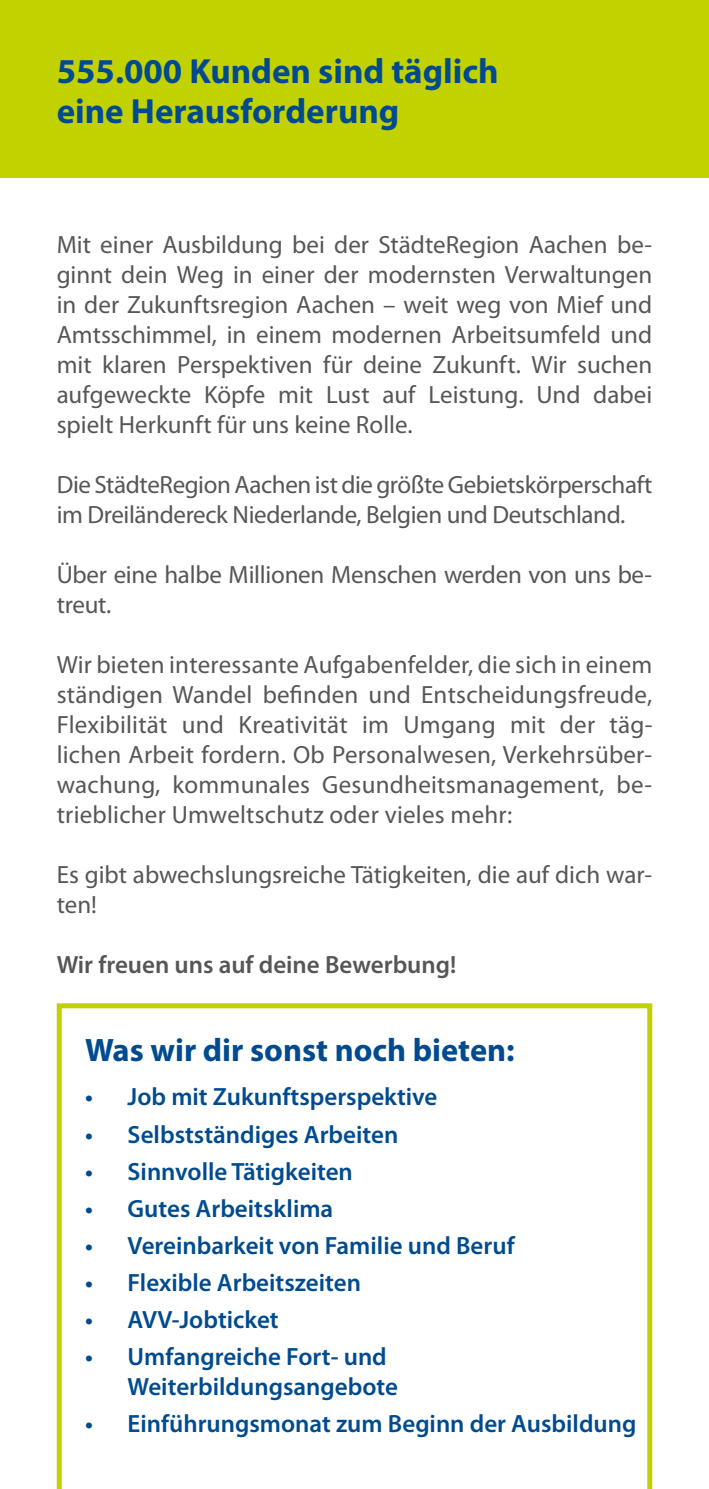
<style>
.page{position:relative;width:709px;height:1489px;background:#fff}
.page>*{position:absolute;margin:0;border:0;box-sizing:border-box;transform-origin:0 0}
.t1{font:700 35px/40px "Myriad Pro";color:#004b8f}
.t2{font:700 32.5px "Myriad Pro";color:#004b8f}
.t3{font:25px/30px "Myriad Pro";letter-spacing:-.01em;color:#555756}
.t4{font:600 25px/30px "Myriad Pro";color:#004b8f}
.t5{font:600 25px "Myriad Pro";color:#555756}
</style>
<div class="page">
<div style="left:0;top:0;width:709px;height:177px;background:#c2d200"></div>
<svg style="left:57px;top:1003px;width:595px;height:485px"></svg>
<h1 class="t1" style="left:57px;top:52px;width:443px">555.000 Kunden sind täglich eine Herausforderung</h1>
<p class="t3" style="left:57px;top:230px;width:597px;text-align:justify">Mit einer Ausbildung bei der StädteRegion Aachen be&shy;ginnt dein Weg in einer der modernsten Verwaltungen in der Zukunftsregion Aachen – weit weg von Mief und Amtsschimmel, in einem modernen Arbeitsumfeld und mit klaren Perspektiven für deine Zukunft. Wir suchen aufgeweckte Köpfe mit Lust auf Leistung. Und dabei spielt Herkunft für uns keine Rolle.</p>
<p class="t3" style="left:57px;top:470px;width:597px">Die StädteRegion Aachen ist die größte Gebietskörperschaft im Dreiländereck Niederlande, Belgien und Deutschland.</p>
<p class="t3" style="left:57px;top:560px;width:597px">Über eine halbe Millionen Menschen werden von uns be&shy;treut.</p>
<p class="t3" style="left:57px;top:650px;width:597px;text-align:justify">Wir bieten interessante Aufgabenfelder, die sich in einem ständigen Wandel befinden und Entscheidungsfreude, Flexibilität und Kreativität im Umgang mit der täg&shy;lichen Arbeit fordern. Ob Personalwesen, Verkehrsüber&shy;wachung, kommunales Gesundheitsmanagement, be&shy;trieblicher Umweltschutz oder vieles mehr:</p>
<p class="t3" style="left:57px;top:860px;width:597px">Es gibt abwechslungsreiche Tätigkeiten, die auf dich war&shy;ten!</p>
<p class="t5" style="left:57px;top:950px;width:401px">Wir freuen uns auf deine Bewerbung!</p>
<h2 class="t2" style="left:85px;top:1031px;width:431px">Was wir dir sonst noch bieten:</h2>
<p class="t4" style="left:85px;top:1082px;width:354px">• Job mit Zukunftsperspektive</p>
<p class="t4" style="left:85px;top:1119px;width:315px">• Selbstständiges Arbeiten</p>
<p class="t4" style="left:85px;top:1156px;width:269px">• Sinnvolle Tätigkeiten</p>
<p class="t4" style="left:85px;top:1193px;width:250px">• Gutes Arbeitsklima</p>
<p class="t4" style="left:85px;top:1230px;width:431px">• Vereinbarkeit von Familie und Beruf</p>
<p class="t4" style="left:85px;top:1267px;width:277px">• Flexible Arbeitszeiten</p>
<p class="t4" style="left:85px;top:1304px;width:195px">• AVV-Jobticket</p>
<p class="t4" style="left:128px;top:1341px;width:272px;text-indent:-43px">• Umfangreiche Fort- und<br>Weiterbildungsangebote</p>
<p class="t4" style="left:85px;top:1408px;width:553px">• Einführungsmonat zum Beginn der Ausbildung</p>
</div>
